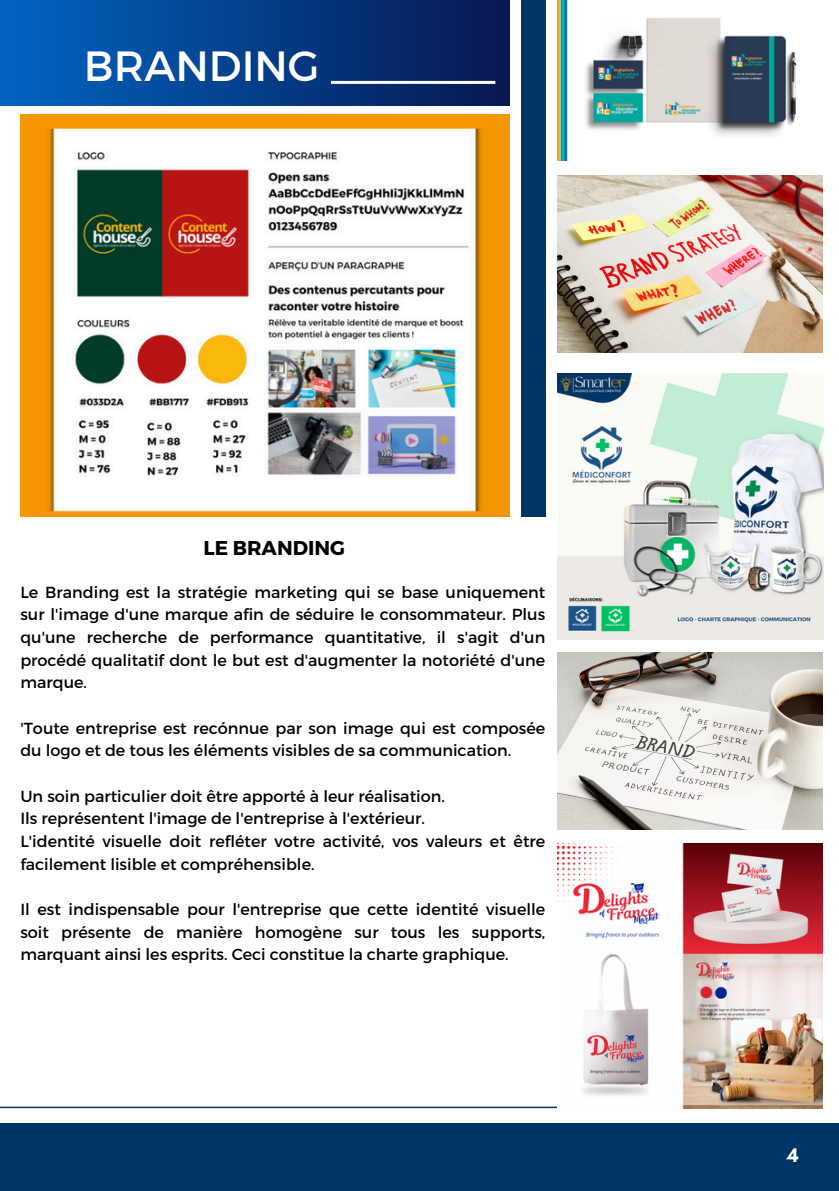
<style>
.page{position:relative;width:839px;height:1191px;background:#fff}
.page>*{position:absolute;margin:0;border:0;box-sizing:border-box;transform-origin:0 0}
.t1{font:42.2px "Montserrat";color:#fff}
.t2{font:700 20px "Montserrat";color:#000}
.t3{font:700 20px "Glacial Indifference";color:#fff}
.t4{font:16px/22.6px "Montserrat";color:#000;text-align:justify}
</style>
<div class="page">
<div style="left:0;top:0;width:509px;height:106px;background:linear-gradient(to right,#0065c3,#081851)"></div>
<hr style="left:331px;top:81px;width:164px;height:3px;background:#feffff">
<div style="left:521px;top:0;width:24px;height:516px;background:#003666"></div>
<img style="left:557px;top:176px;width:266px;height:177px">
<img style="left:557px;top:653px;width:266px;height:177px">
<hr style="left:0;top:1107px;width:629px;height:1px;background:#142f61">
<div style="left:0;top:1123px;width:838px;height:68px;background:#003666"></div>
<img style="left:20px;top:114px;width:489px;height:402px">
<img style="left:557px;top:0;width:240px;height:160px">
<img style="left:557px;top:374px;width:266px;height:265px">
<img style="left:557px;top:843px;width:266px;height:266px">
<p class="t1" style="left:84px;top:39px;width:237px">BRANDING</p>
<p class="t2" style="left:203px;top:535px;width:143px">LE BRANDING</p>
<p class="t4" style="left:20px;top:580px;width:526px">Le Branding est la stratégie marketing qui se base uniquement sur l'image d'une marque afin de séduire le consommateur. Plus qu'une recherche de performance quantitative, il s'agit d'un procédé qualitatif dont le but est d'augmenter la notoriété d'une marque.</p>
<p class="t4" style="left:20px;top:716px;width:526px">'Toute entreprise est recónnue par son image qui est composée du logo et de tous les éléments visibles de sa communication.</p>
<p class="t4" style="left:20px;top:784px;width:426px">Un soin particulier doit être apporté à leur réalisation.</p>
<p class="t4" style="left:20px;top:806px;width:406px">Ils représentent l'image de l'entreprise à l'extérieur.</p>
<p class="t4" style="left:20px;top:829px;width:526px">L'identité visuelle doit refléter votre activité, vos valeurs et être facilement lisible et compréhensible.</p>
<p class="t4" style="left:20px;top:897px;width:526px">Il est indispensable pour l'entreprise que cette identité visuelle soit présente de manière homogène sur tous les supports, marquant ainsi les esprits. Ceci constitue la charte graphique.</p>
<p class="t3" style="left:786px;top:1143px;width:14px">4</p>
</div>
